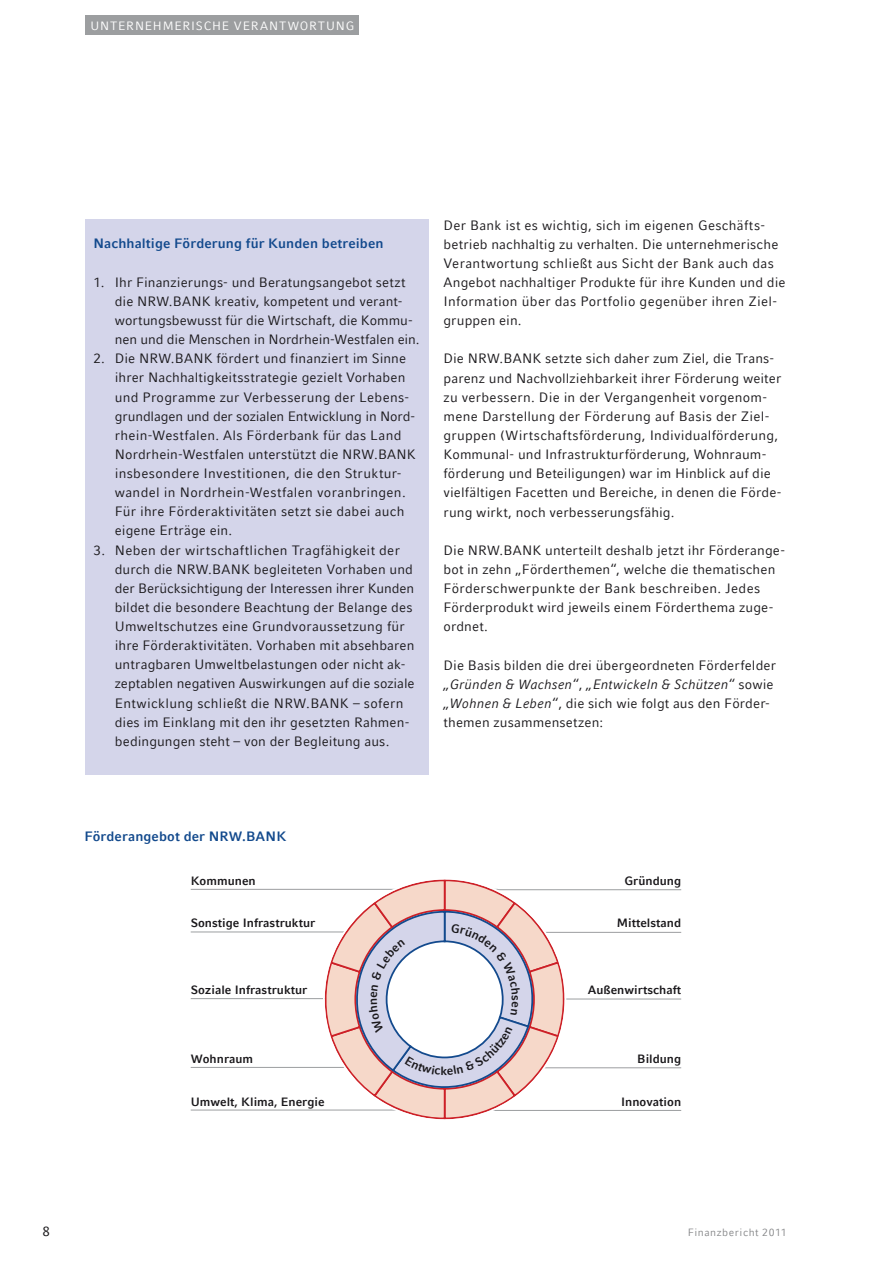
<style>
.page{position:relative;width:893px;height:1263px;background:#fff}
.page>*{position:absolute;margin:0;border:0;box-sizing:border-box;transform-origin:0 0}
.t1{font:13.5px/19.2px "Compatil Fact LT Com";letter-spacing:.01em;color:#1a181b}
.t2{font:700 13.5px "Compatil Fact LT Com";letter-spacing:.005em;color:#134a8d}
.t3{font:700 12px "Compatil Fact LT Com";color:#1a181b}
.t4{font:12px "Compatil Fact LT Com";letter-spacing:.07em;color:#fff}
.t5{font:10.5px "Compatil Fact LT Com";letter-spacing:.05em;color:#87888a}
.s1{font-style:italic}
</style>
<div class="page">
<div style="left:85px;top:16px;width:274px;height:19px;background:#9c9ea0"></div>
<div style="left:85px;top:220px;width:343px;height:555px;background:#d4d5ea"></div>
<hr style="left:403px;top:889px;width:278px;height:1px;background:#9c9ea0">
<hr style="left:488px;top:932px;width:193px;height:1px;background:#9c9ea0">
<hr style="left:515px;top:999px;width:166px;height:1px;background:#9c9ea0">
<hr style="left:469px;top:1067px;width:212px;height:1px;background:#9c9ea0">
<hr style="left:408px;top:1110px;width:273px;height:1px;background:#9c9ea0">
<hr style="left:191px;top:889px;width:307px;height:1px;background:#9c9ea0">
<hr style="left:191px;top:931px;width:230px;height:1px;background:#9c9ea0">
<hr style="left:191px;top:998px;width:164px;height:1px;background:#9c9ea0">
<hr style="left:191px;top:1067px;width:226px;height:1px;background:#9c9ea0">
<hr style="left:191px;top:1110px;width:289px;height:1px;background:#9c9ea0">
<svg style="left:324px;top:879px;width:242px;height:241px"></svg>
<p class="t4" style="left:90px;top:19px;width:37px">Unterne</p>
<p class="t4" style="left:153px;top:19px;width:20px">hmer</p>
<p class="t4" style="left:191px;top:19px;width:61px">ische Veran</p>
<p class="t4" style="left:279px;top:19px;width:20px">twor</p>
<p class="t4" style="left:318px;top:19px;width:18px">tung</p>
<p class="t2" style="left:94px;top:236px;width:292px">Nachhaltige Förderung für Kunden betreiben</p>
<p class="t1" style="left:115px;top:272px;width:306px;text-indent:-21px">1. I hr Finanzierungs- und Beratungsangebot setzt die NRW.BANK kreativ, kompetent und verant&shy;wortungsbewusst für die Wirtschaft, die Kommu&shy;nen und die Menschen in Nordrhein-Westfalen ein.</p>
<p class="t1" style="left:115px;top:349px;width:303px;text-indent:-21px">2. Die NRW.BANK fördert und finanziert im Sinne ihrer Nachhaltigkeitsstrategie gezielt Vorhaben und Programme zur Verbesserung der Lebens&shy;grundlagen und der sozialen Entwicklung in Nord&shy;rhein-Westfalen. Als Förderbank für das Land Nordrhein-Westfalen unterstützt die NRW.BANK insbesondere I nvestitionen, die den Struktur&shy;wandel in Nordrhein-Westfalen voranbringen.<br>Für ihre Förderaktivitäten setzt sie dabei auch eigene Erträge ein.</p>
<p class="t1" style="left:115px;top:540px;width:301px;text-indent:-21px">3. Neben der wirtschaftlichen Tragfähigkeit der durch die NRW.BANK begleiteten Vorhaben und der Berücksichtigung der I nteressen ihrer Kunden bildet die besondere Beachtung der Belange des Umweltschutzes eine Grundvoraussetzung für ihre Förderaktivitäten. Vorhaben mit absehbaren untragbaren Umweltbelastungen oder nicht ak&shy;zeptablen negativen Auswirkungen auf die soziale Entwicklung schließt die NRW.BANK – sofern dies im Einklang mit den ihr gesetzten Rahmen&shy;bedingungen steht – von der Begleitung aus.</p>
<p class="t1" style="left:443px;top:215px;width:343px">Der Bank ist es wichtig, sich im eigenen Geschäfts&shy;betrieb nachhaltig zu verhalten. Die unternehmerische Verantwortung schließt aus Sicht der Bank auch das Angebot nachhaltiger Produkte für ihre Kunden und die I nformation über das Portfolio gegenüber ihren Ziel&shy;gruppen ein.</p>
<p class="t1" style="left:443px;top:349px;width:339px">Die NRW.BANK setzte sich daher zum Ziel, die Trans&shy;parenz und Nachvollziehbarkeit ihrer Förderung weiter zu verbessern. Die in der Vergangenheit vorgenom&shy;mene Darstellung der Förderung auf Basis der Ziel&shy;gruppen (Wirtschaftsförderung, I ndividualförderung, Kommunal- und I nfrastrukturförderung, Wohnraum&shy;förderung und Beteiligungen) war im H inblick auf die vielfältigen Facetten und Bereiche, in denen die Förde&shy;rung wirkt, noch verbesserungsfähig.</p>
<p class="t1" style="left:443px;top:540px;width:343px">Die NRW.BANK unterteilt deshalb jetzt ihr Förderange&shy;bot in zehn „Förderthemen“, welche die thematischen Förderschwerpunkte der Bank beschreiben. Jedes Förderprodukt wird jeweils einem Förderthema zuge&shy;ordnet.</p>
<p class="t1" style="left:443px;top:655px;width:334px">Die Basis bilden die drei übergeordneten Förderfelder <span class="s1">„Gründen &amp; Wachsen“</span>, <span class="s1">„Entwickeln &amp; Schützen“</span> sowie <span class="s1">„Wohnen &amp; Leben“</span>, die sich wie folgt aus den Förder&shy;themen zusammensetzen:</p>
<p class="t2" style="left:84px;top:828px;width:203px">Förderangebot der NRW.BANK</p>
<p class="t3" style="left:191px;top:873px;width:67px">Kommunen</p>
<p class="t3" style="left:191px;top:916px;width:126px">Sonstige Infrastruktur</p>
<p class="t3" style="left:191px;top:983px;width:118px">Soziale Infrastruktur</p>
<p class="t3" style="left:191px;top:1052px;width:64px">Wohnraum</p>
<p class="t3" style="left:191px;top:1094px;width:135px">Umwelt, Klima, Energie</p>
<p class="t3" style="left:624px;top:873px;width:58px">Gründung</p>
<p class="t3" style="left:617px;top:916px;width:66px">Mittelstand</p>
<p class="t3" style="left:588px;top:983px;width:95px">Außenwirtschaft</p>
<p class="t3" style="left:637px;top:1052px;width:45px">Bildung</p>
<p class="t3" style="left:621px;top:1094px;width:62px">Innovation</p>
<p class="t1" style="left:43px;top:1222px;width:9px">8</p>
<p class="t5" style="left:688px;top:1226px;width:100px">Finanzbericht 2011</p>
</div>
